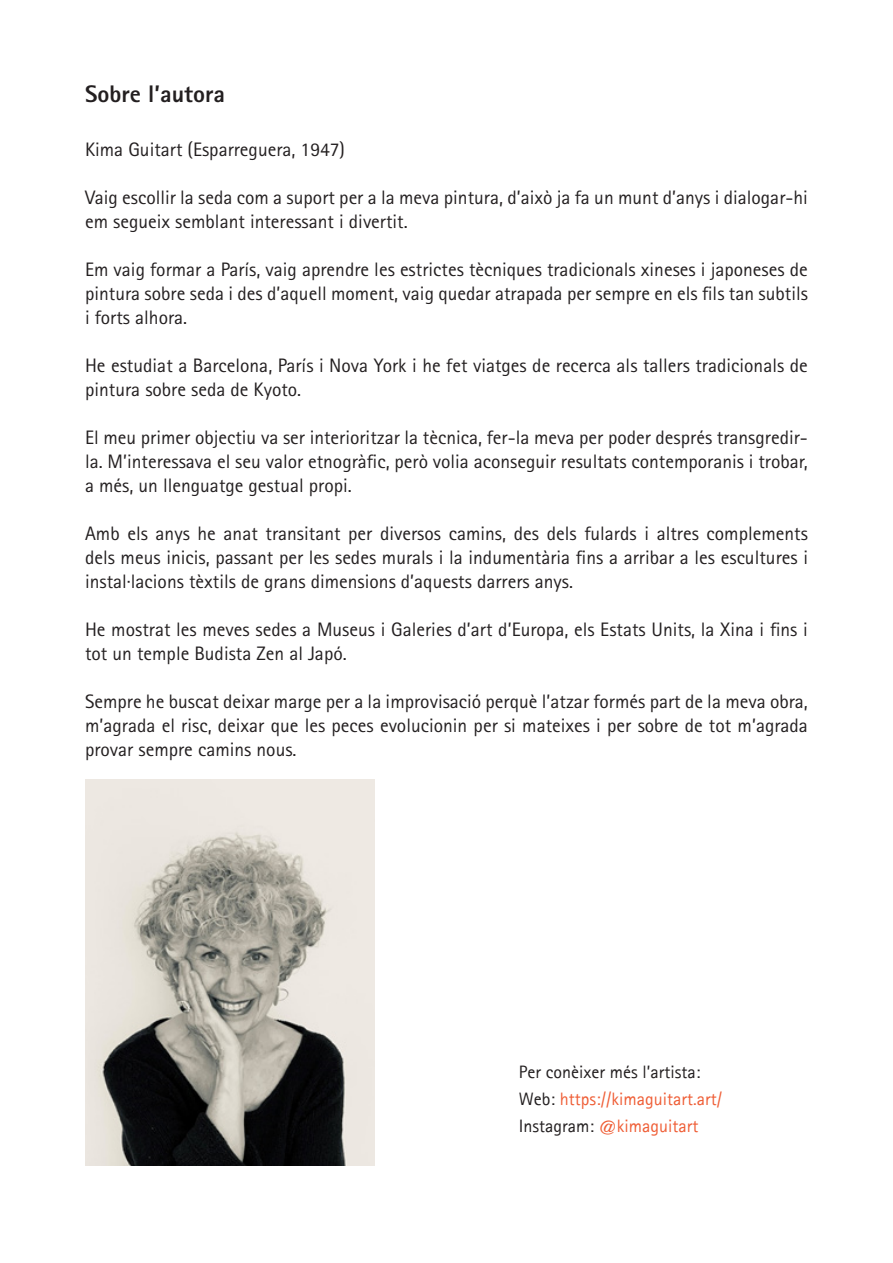
<style>
.page{position:relative;width:893px;height:1263px;background:#fff}
.page>*{position:absolute;margin:0;border:0;box-sizing:border-box;transform-origin:0 0}
.t1{font:800 24px "Rotis Sans Serif Std";color:#231f20}
.t2{font:19.5px/24px "Rotis Sans Serif Std";color:#231f20;text-align:justify}
.t3{font:18px "AT Rotis Sans Serif";color:#ef5d35}
.t4{font:18px "AT Rotis Sans Serif";color:#231f20}
.s1{color:#231f20}
</style>
<div class="page">
<img style="left:85px;top:780px;width:289px;height:386px">
<p class="t1" style="left:85px;top:79px;width:141px">Sobre l’autora</p>
<p class="t2" style="left:85px;top:137px;width:261px">Kima Guitart (Esparreguera, 1947)</p>
<p class="t2" style="left:85px;top:185px;width:724px">Vaig escollir la seda com a suport per a la meva pintura, d’això ja fa un munt d’anys i dialogar-hi em segueix semblant interessant i divertit.</p>
<p class="t2" style="left:85px;top:257px;width:724px">Em vaig formar a París, vaig aprendre les estrictes tècniques tradicionals xineses i japoneses de pintura sobre seda i des d’aquell moment, vaig quedar atrapada per sempre en els fils tan subtils i forts alhora.</p>
<p class="t2" style="left:85px;top:353px;width:724px">He estudiat a Barcelona, París i Nova York i he fet viatges de recerca als tallers tradicionals de pintura sobre seda de Kyoto.</p>
<p class="t2" style="left:85px;top:425px;width:724px">El meu primer objectiu va ser interioritzar la tècnica, fer-la meva per poder després transgredir&shy;la. M’interessava el seu valor etnogràfic, però volia aconseguir resultats contemporanis i trobar, a més, un llenguatge gestual propi.</p>
<p class="t2" style="left:85px;top:521px;width:724px">Amb els anys he anat transitant per diversos camins, des dels fulards i altres complements dels meus inicis, passant per les sedes murals i la indumentària fins a arribar a les escultures i instal·lacions tèxtils de grans dimensions d’aquests darrers anys.</p>
<p class="t2" style="left:85px;top:617px;width:724px">He mostrat les meves sedes a Museus i Galeries d’art d’Europa, els Estats Units, la Xina i fins i tot un temple Budista Zen al Japó.</p>
<p class="t2" style="left:85px;top:689px;width:724px">Sempre he buscat deixar marge per a la improvisació perquè l’atzar formés part de la meva obra, m’agrada el risc, deixar que les peces evolucionin per si mateixes i per sobre de tot m’agrada provar sempre camins nous.</p>
<p class="t4" style="left:519px;top:1061px;width:183px">Per conèixer més l’artista:</p>
<p class="t3" style="left:519px;top:1088px;width:205px"><span class="s1">Web:</span> https://kimaguitart.art/</p>
<p class="t3" style="left:519px;top:1115px;width:181px"><span class="s1">Instagram:</span> @kimaguitart</p>
</div>
